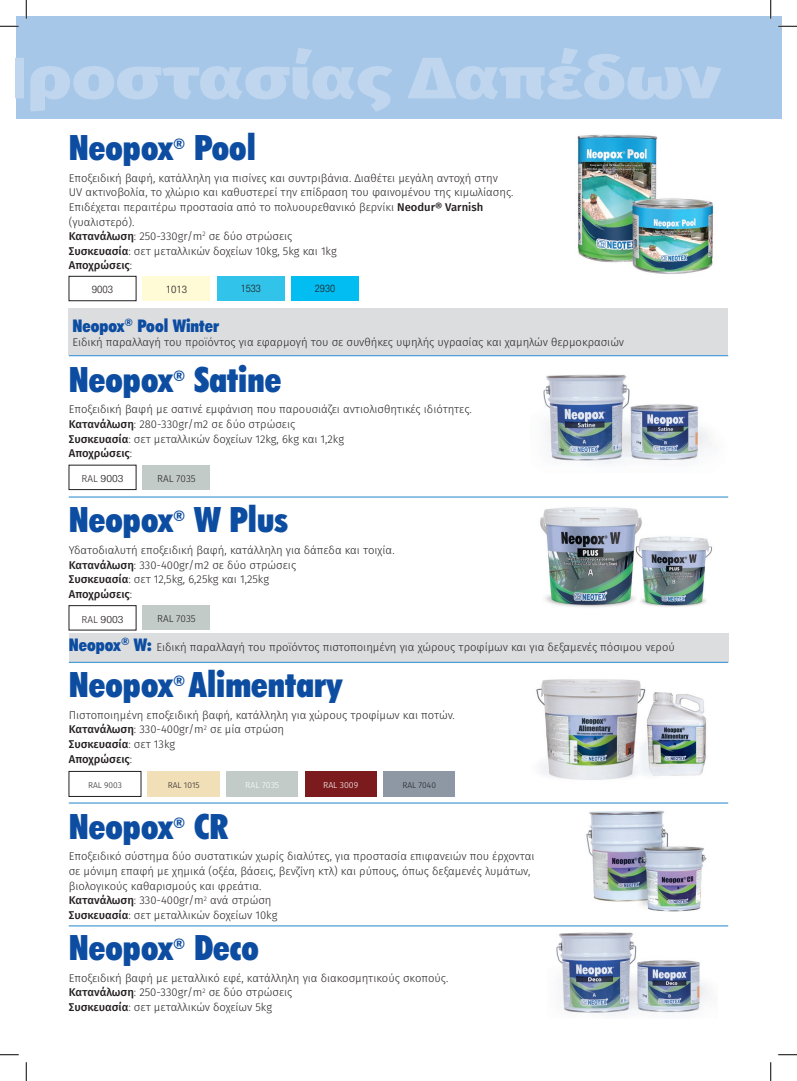
<style>
.page{position:relative;width:797px;height:1081px;background:#fff}
.page>*{position:absolute;margin:0;border:0;box-sizing:border-box;transform-origin:0 0}
.t1{font:800 58.25px "Fira Sans";letter-spacing:.005em;color:#bfd6ee;scale:1.27 1}
.Brands{font:900 condensed 35px "LS Futura BT Extra";color:#0d4da1}
.Brands-2{font:900 condensed 17.5px "LS Futura BT Extra";color:#0d4da1}
.Brands-3{font:900 condensed 14.62px "LS Futura BT Extra";color:#0d4da1}
.text{font:300 11.25px/14.6px "Fira Sans";color:#231f20}
.text-2{font:500 11.25px "Fira Sans";color:#231f20}
.t2{font:300 10.38px "PF Paperback";color:#231f20}
.t3{font:300 10.38px "PF Paperback";color:#231f20;scale:.95 1}
.t4{font:300 10px "PF Paperback";color:#231f20;scale:1.1 1}
.t5{font:300 10px "Fira Sans";color:#231f20}
.t6{font:300 8.75px "Fira Sans";color:#fff}
.t7{font:300 8.5px "Fira Sans";color:#231f20}
.s1{font-weight:500}
.s2{font-weight:300}
.s3{font-family:"Fira Sans"}
.s4{font-family:"LS Futura BT Extra";font-weight:900;font-stretch:condensed;font-size:17.5px;color:#0d4da1}
</style>
<div class="page">
<img style="left:586px;top:810px;width:121px;height:102px">
<div style="left:69px;top:308px;width:659px;height:47px;background:#dcdddf"></div>
<div style="left:69px;top:633px;width:659px;height:28px;background:#dcdddf"></div>
<div style="left:16px;top:16px;width:765px;height:102px;background:#a7c7e8"></div>
<div style="left:143px;top:276px;width:67px;height:24px;background:#fffbd6"></div>
<div style="left:69px;top:276px;width:67px;height:25px;border:1px solid #231f20"></div>
<div style="left:217px;top:276px;width:67px;height:24px;background:#31c3e9"></div>
<div style="left:291px;top:276px;width:67px;height:24px;background:#01bdf2"></div>
<div style="left:143px;top:465px;width:67px;height:24px;background:#c2cbc8"></div>
<div style="left:143px;top:605px;width:67px;height:25px;background:#c2cbc8"></div>
<div style="left:69px;top:605px;width:67px;height:25px;border:1px solid #231f20"></div>
<div style="left:305px;top:771px;width:72px;height:25px;background:#7c1b1d"></div>
<div style="left:226px;top:771px;width:72px;height:25px;background:#c2cbc8"></div>
<div style="left:383px;top:771px;width:72px;height:25px;background:#8d98a4"></div>
<div style="left:69px;top:771px;width:72px;height:25px;border:1px solid #231f20"></div>
<div style="left:148px;top:771px;width:72px;height:25px;background:#f1dfb7"></div>
<img style="left:577px;top:134px;width:137px;height:140px">
<img style="left:540px;top:507px;width:173px;height:100px">
<img style="left:547px;top:926px;width:170px;height:90px">
<img style="left:543px;top:374px;width:166px;height:90px">
<hr style="left:69px;top:355px;width:659px;height:1px;background:#4e9ed6">
<hr style="left:69px;top:496px;width:659px;height:1px;background:#4e9ed6">
<hr style="left:69px;top:661px;width:659px;height:1px;background:#4e9ed6">
<hr style="left:69px;top:802px;width:659px;height:1px;background:#4e9ed6">
<hr style="left:69px;top:924px;width:659px;height:2px;background:#4e9ed6">
<img style="left:536px;top:679px;width:170px;height:101px">
<svg style="left:0;top:25px;width:19px;height:2px"></svg>
<svg style="left:778px;top:25px;width:19px;height:2px"></svg>
<svg style="left:0;top:1054px;width:19px;height:1px"></svg>
<svg style="left:778px;top:1054px;width:19px;height:1px"></svg>
<svg style="left:25px;top:0;width:2px;height:19px"></svg>
<svg style="left:25px;top:1062px;width:2px;height:18px"></svg>
<svg style="left:770px;top:0;width:1px;height:19px"></svg>
<svg style="left:770px;top:1062px;width:1px;height:18px"></svg>
<h1 class="t1" style="left:-22px;top:26px;width:585px">Προστασίας Δαπέδων</h1>
<p class="Brands" style="left:69px;top:124px;width:106px">Neopox</p>
<p class="Brands-3" style="left:173px;top:134px;width:14px">®</p>
<p class="Brands" style="left:194px;top:124px;width:63px">Pool</p>
<p class="text" style="left:69px;top:170px;width:446px">Εποξειδική βαφή, κατάλληλη για πισίνες και συντριβάνια. Διαθέτει μεγάλη αντοχή στην UV ακτινοβολία, το χλώριο και καθυστερεί την επίδραση του φαινομένου της κιμωλίασης.<br>Επιδέχεται περαιτέρω προστασία από το πολυουρεθανικό βερνίκι <span class="s1">Neodur® Varnish </span>(γυαλιστερό).</p>
<p class="text" style="left:69px;top:229px;width:225px"><span class="s1">Κατανάλωση</span>: 250-330gr/m<sup>2</sup> σε δύο στρώσεις</p>
<p class="text" style="left:69px;top:243px;width:269px"><span class="s1">Συσκευασία</span>: σετ μεταλλικών δοχείων 10kg, 5kg και 1kg</p>
<p class="text-2" style="left:69px;top:256px;width:65px">Αποχρώσεις<span class="s2">:</span></p>
<p class="t2" style="left:92px;top:283px;width:23px">9003</p>
<p class="t2" style="left:166px;top:283px;width:23px">1013</p>
<p class="t3" style="left:241px;top:282px;width:23px">1533</p>
<p class="t3" style="left:315px;top:282px;width:23px">2930</p>
<p class="Brands-2" style="left:72px;top:313px;width:148px">Neopox<sup>®</sup> Pool Winter</p>
<p class="text" style="left:72px;top:335px;width:553px">Ειδική παραλλαγή του προϊόντος για εφαρμογή του σε συνθήκες υψηλής υγρασίας και χαμηλών θερμοκρασιών</p>
<p class="Brands" style="left:69px;top:355px;width:106px">Neopox</p>
<p class="Brands-3" style="left:173px;top:365px;width:14px">®</p>
<p class="Brands" style="left:194px;top:355px;width:89px">Satine</p>
<p class="text" style="left:69px;top:402px;width:404px">Εποξειδική βαφή με σατινέ εμφάνιση που παρουσιάζει αντιολισθητικές ιδιότητες.</p>
<p class="text" style="left:69px;top:416px;width:228px"><span class="s1">Κατανάλωση</span>: 280-330gr/m2 σε δύο στρώσεις</p>
<p class="text" style="left:69px;top:431px;width:277px"><span class="s1">Συσκευασία</span>: σετ μεταλλικών δοχείων 12kg, 6kg και 1,2kg</p>
<p class="text-2" style="left:69px;top:444px;width:65px">Αποχρώσεις<span class="s2">:</span></p>
<p class="t4" style="left:81px;top:472px;width:40px"><span class="s3">RAL</span> 9003</p>
<p class="t5" style="left:157px;top:471px;width:40px">RAL 7035</p>
<p class="Brands" style="left:69px;top:496px;width:106px">Neopox</p>
<p class="Brands-3" style="left:173px;top:506px;width:14px">®</p>
<p class="Brands" style="left:194px;top:496px;width:96px">W Plus</p>
<p class="text" style="left:69px;top:542px;width:327px">Υδατοδιαλυτή εποξειδική βαφή, κατάλληλη για δάπεδα και τοιχία.</p>
<p class="text" style="left:69px;top:557px;width:229px"><span class="s1">Κατανάλωση</span>: 330-400gr/m2 σε δύο στρώσεις</p>
<p class="text" style="left:69px;top:571px;width:202px"><span class="s1">Συσκευασία</span>: σετ 12,5kg, 6,25kg και 1,25kg</p>
<p class="text-2" style="left:69px;top:584px;width:65px">Αποχρώσεις<span class="s2">:</span></p>
<p class="t4" style="left:81px;top:613px;width:40px"><span class="s3">RAL</span> 9003</p>
<p class="t5" style="left:157px;top:611px;width:40px">RAL 7035</p>
<p class="text" style="left:69px;top:639px;width:607px"><span class="s4">Neopox</span><sup>®</sup> <span class="s4">W:</span> Ειδική παραλλαγή του προϊόντος πιστοποιημένη για χώρους τροφίμων και για δεξαμενές πόσιμου νερού</p>
<p class="Brands" style="left:69px;top:660px;width:275px">Neopox Alimentary</p>
<p class="Brands-3" style="left:173px;top:670px;width:14px">®</p>
<p class="text" style="left:69px;top:707px;width:387px">Πιστοποιημένη εποξειδική βαφή, κατάλληλη για χώρους τροφίμων και ποτών.</p>
<p class="text" style="left:69px;top:721px;width:217px"><span class="s1">Κατανάλωση</span>: 330-400gr/m<sup>2</sup> σε μία στρώση</p>
<p class="text-2" style="left:69px;top:734px;width:108px">Συσκευασία<span class="s2">: σετ 13kg</span></p>
<p class="text-2" style="left:69px;top:749px;width:65px">Αποχρώσεις<span class="s2">:</span></p>
<p class="t7" style="left:88px;top:778px;width:35px">RAL 9003</p>
<p class="t7" style="left:168px;top:778px;width:33px">RAL 1015</p>
<p class="t6" style="left:245px;top:778px;width:35px">RAL 7035</p>
<p class="t6" style="left:323px;top:778px;width:37px">RAL 3009</p>
<p class="t7" style="left:402px;top:778px;width:35px">RAL 7040</p>
<p class="Brands" style="left:69px;top:802px;width:106px">Neopox</p>
<p class="Brands-3" style="left:173px;top:812px;width:14px">®</p>
<p class="Brands" style="left:194px;top:802px;width:36px">CR</p>
<p class="text" style="left:69px;top:848px;width:467px">Εποξειδικό σύστημα δύο συστατικών χωρίς διαλύτες, για προστασία επιφανειών που έρχονται σε μόνιμη επαφή με χημικά (οξέα, βάσεις, βενζίνη κτλ) και ρύπους, όπως δεξαμενές λυμάτων, βιολογικούς καθαρισμούς και φρεάτια.</p>
<p class="text" style="left:69px;top:892px;width:204px"><span class="s1">Κατανάλωση</span>: 330-400gr/m<sup>2</sup> ανά στρώση</p>
<p class="text" style="left:69px;top:907px;width:210px"><span class="s1">Συσκευασία</span>: σετ μεταλλικών δοχείων 10kg</p>
<p class="Brands" style="left:69px;top:923px;width:106px">Neopox</p>
<p class="Brands-3" style="left:173px;top:933px;width:14px">®</p>
<p class="Brands" style="left:194px;top:923px;width:66px">Deco</p>
<p class="text" style="left:69px;top:970px;width:381px">Εποξειδική βαφή με μεταλλικό εφέ, κατάλληλη για διακοσμητικούς σκοπούς.</p>
<p class="text" style="left:69px;top:984px;width:225px"><span class="s1">Κατανάλωση</span>: 250-330gr/m<sup>2</sup> σε δύο στρώσεις</p>
<p class="text" style="left:69px;top:999px;width:205px"><span class="s1">Συσκευασία</span>: σετ μεταλλικών δοχείων 5kg</p>
</div>
